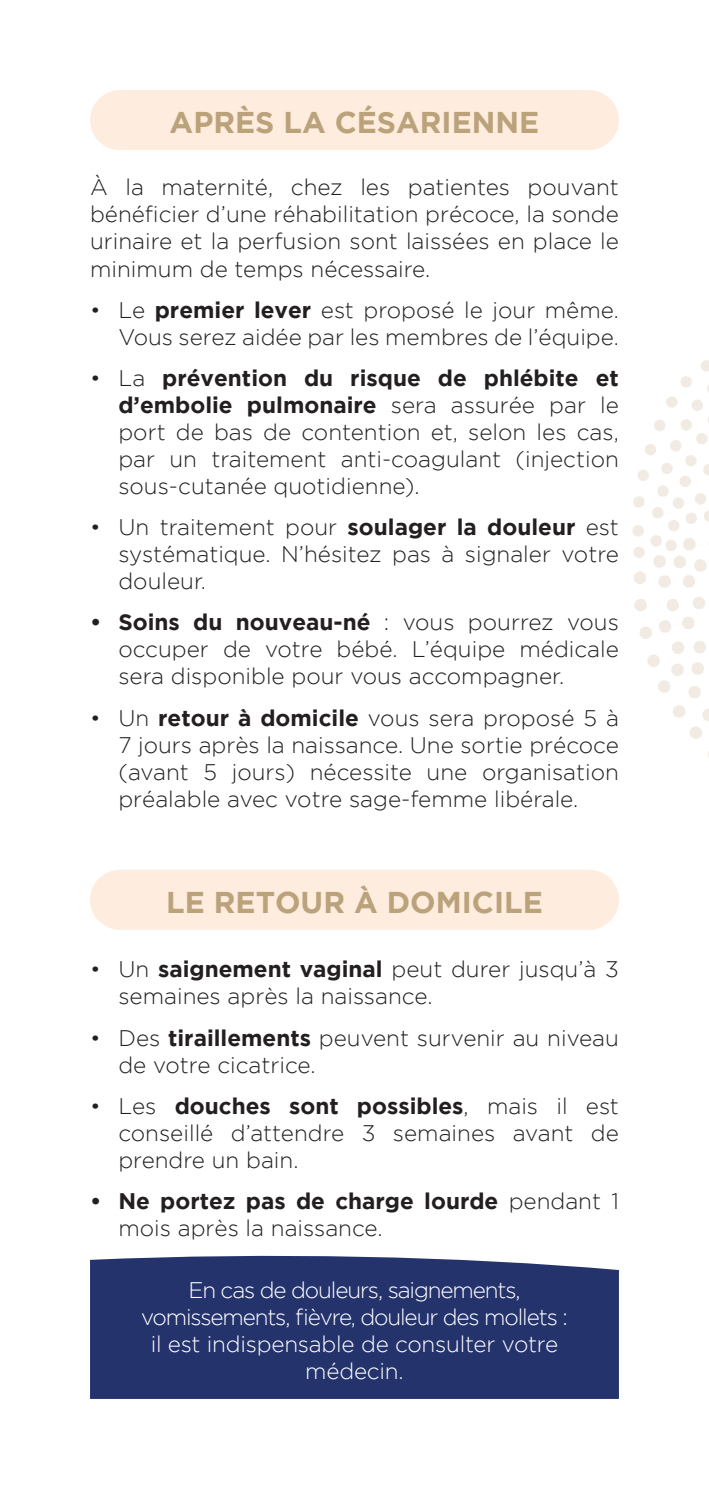
<style>
.page{position:relative;width:709px;height:1489px;background:#fff}
.page>*{position:absolute;margin:0;border:0;box-sizing:border-box;transform-origin:0 0}
.t1{font:700 30px "Gotham";color:#baa27b}
.t2{font:300 22.5px/27px "Gotham";color:#231f20;text-align:justify}
.t3{font:300 22.5px/27px "Gotham";letter-spacing:-.05em;color:#fff;text-align:center}
.t4{font:300 22.5px/27px "Gotham";letter-spacing:-.01em;color:#fff;text-align:center}
.s1{font-weight:700}
</style>
<div class="page">
<div style="left:90px;top:90px;width:529px;height:60px;background:#feecde;border-radius:30px"></div>
<div style="left:90px;top:869px;width:529px;height:60px;background:#feecde;border-radius:30px"></div>
<div style="left:90px;top:1255px;width:529px;height:143px;background:#25336d"></div>
<svg style="left:634px;top:597px;width:75px;height:142px"></svg>
<svg style="left:632px;top:360px;width:77px;height:228px"></svg>
<p class="t1" style="left:170px;top:105px;width:371px">APRÈS LA CÉSARIENNE</p>
<p class="t2" style="left:90px;top:174px;width:530px">À la maternité, chez les patientes pouvant bénéficier d’une réhabilitation précoce, la sonde urinaire et la perfusion sont laissées en place le minimum de temps nécessaire.</p>
<p class="t2" style="left:90px;top:296px;width:530px;text-align:right">• Le <span class="s1">premier lever</span> est proposé le jour même.<br>Vous serez aidée par les membres de l’équipe.</p>
<p class="t2" style="left:118px;top:364px;width:502px;text-indent:-28px">• La <span class="s1">prévention du risque de phlébite et d’embolie pulmonaire</span> sera assurée par le port de bas de contention et, selon les cas, par un traitement anti-coagulant (injection sous-cutanée quotidienne).</p>
<p class="t2" style="left:118px;top:513px;width:502px;text-indent:-28px">• Un traitement pour <span class="s1">soulager la douleur</span> est systématique. N’hésitez pas à signaler votre douleur.</p>
<p class="t2" style="left:118px;top:608px;width:502px;text-indent:-28px"><span class="s1">• Soins du nouveau-né</span> : vous pourrez vous occuper de votre bébé. L’équipe médicale sera disponible pour vous accompagner.</p>
<p class="t2" style="left:118px;top:704px;width:502px;text-indent:-28px">• Un <span class="s1">retour à domicile</span> vous sera proposé 5 à 7 jours après la naissance. Une sortie précoce (avant 5 jours) nécessite une organisation préalable avec votre sage-femme libérale.</p>
<p class="t1" style="left:166px;top:884px;width:378px">LE RETOUR À DOMICILE</p>
<p class="t2" style="left:118px;top:955px;width:502px;text-indent:-28px">• Un <span class="s1">saignement vaginal</span> peut durer jusqu’à 3 semaines après la naissance.</p>
<p class="t2" style="left:118px;top:1023px;width:502px;text-indent:-28px">• Des <span class="s1">tiraillements</span> peuvent survenir au niveau de votre cicatrice.</p>
<p class="t2" style="left:118px;top:1091px;width:502px;text-indent:-28px">• Les <span class="s1">douches sont possibles</span>, mais il est conseillé d’attendre 3 semaines avant de prendre un bain.</p>
<p class="t2" style="left:118px;top:1187px;width:502px;text-indent:-28px"><span class="s1">• Ne portez pas de charge lourde</span> pendant 1 mois après la naissance.</p>
<p class="t3" style="left:141px;top:1276px;width:428px">En cas de douleurs, saignements, vomissements, fièvre, douleur des mollets :</p>
<p class="t4" style="left:151px;top:1330px;width:409px">il est indispensable de consulter votre médecin.</p>
</div>
